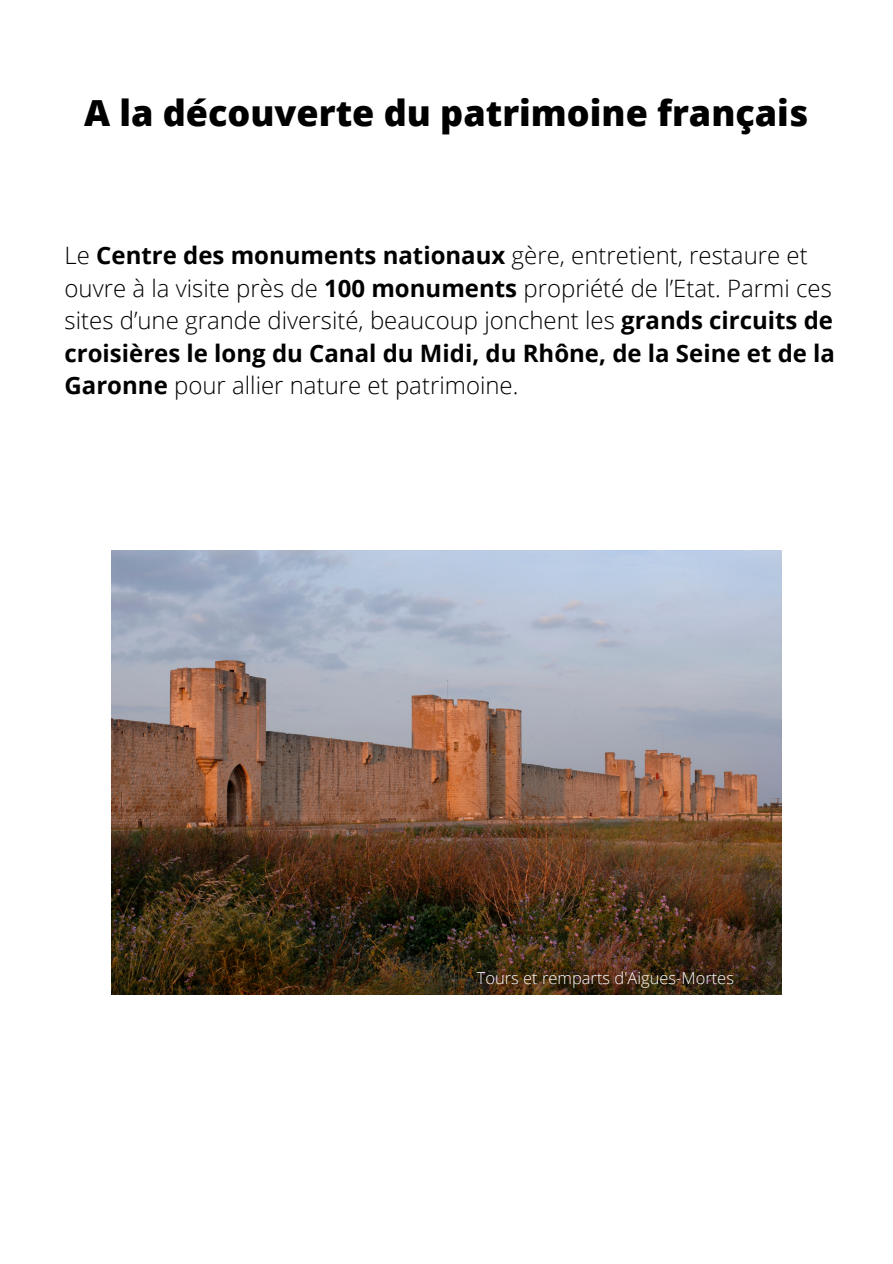
<style>
.page{position:relative;width:893px;height:1264px;background:#fff}
.page>*{position:absolute;margin:0;border:0;box-sizing:border-box;transform-origin:0 0}
.t1{font:800 36px "Open Sans";color:#000}
.t2{font:300 24px/32.5px "Open Sans";color:#000}
.t3{font:300 16.5px "Open Sans";color:#fff}
.s1{font-weight:700}
</style>
<div class="page">
<img style="left:112px;top:550px;width:669px;height:444px">
<h1 class="t1" style="left:84px;top:88px;width:725px">A la découverte du patrimoine français</h1>
<p class="t2" style="left:64px;top:238px;width:772px">Le <span class="s1">Centre des monuments nationaux</span> gère, entretient, restaure et ouvre à la visite près de <span class="s1">100 monuments</span> propriété de l’Etat. Parmi ces sites d’une grande diversité, beaucoup jonchent les <span class="s1">grands circuits de croisières le long du Canal du Midi, du Rhône, de la Seine et de la Garonne</span> pour allier nature et patrimoine.</p>
<p class="t3" style="left:477px;top:966px;width:259px">Tours et remparts d'Aigues-Mortes</p>
</div>
